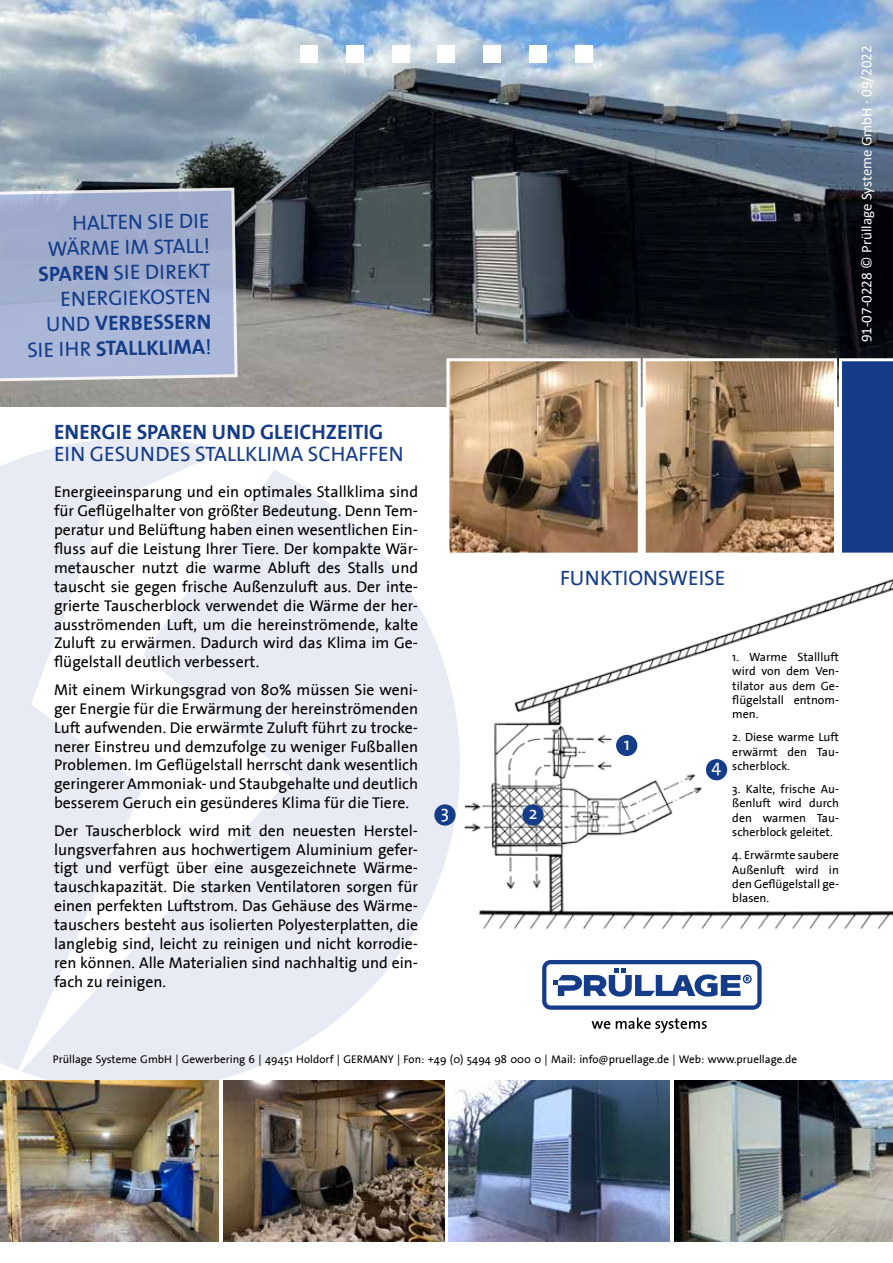
<style>
.page{position:relative;width:893px;height:1263px;background:#fff}
.page>*{position:absolute;margin:0;border:0;box-sizing:border-box;transform-origin:0 0}
.t1{font:21px/25.2px "The Sans SKM";color:#153c88;text-align:right}
.t2{font:700 21px "The Sans SKM";color:#153c88}
.t3{font:18px "The Sans SKM";color:#fff}
.t4{font:15.75px/18.9px "The Sans SKM";color:#000;text-align:justify}
.t5{font:15px "Calibri";color:#fff}
.t6{font:12px/14.4px "The Sans SKM";color:#000;text-align:justify}
.t7{font:11.25px "The Sans SKM";color:#000}
.s1{font-weight:700}
.s2{font-family:"Calibri"}
</style>
<div class="page">
<img style="left:501px;top:578px;width:392px;height:351px">
<svg style="left:0;top:406px;width:501px;height:726px"></svg>
<svg style="left:0;top:438px;width:460px;height:653px;fill:#e8ebf3"></svg>
<svg style="left:18px;top:451px;width:273px;height:620px;fill:#e8ebf3"></svg>
<img style="left:0;top:1080px;width:219px;height:162px">
<img style="left:223px;top:1080px;width:221px;height:162px">
<img style="left:674px;top:1080px;width:219px;height:162px">
<img style="left:449px;top:1080px;width:221px;height:162px">
<img style="left:0;top:0;width:893px;height:406px">
<svg style="left:542px;top:960px;width:220px;height:50px"></svg>
<svg style="left:592px;top:1017px;width:115px;height:16px"></svg>
<svg style="left:839px;top:358px;width:54px;height:195px;background:#2a4d92"></svg>
<div style="left:576px;top:45px;width:17px;height:18px;background:#fff"></div>
<div style="left:530px;top:45px;width:17px;height:18px;background:#fff"></div>
<div style="left:484px;top:45px;width:17px;height:18px;background:#fff"></div>
<div style="left:438px;top:45px;width:17px;height:18px;background:#fff"></div>
<div style="left:392px;top:45px;width:17px;height:18px;background:#fff"></div>
<div style="left:346px;top:45px;width:17px;height:18px;background:#fff"></div>
<div style="left:300px;top:45px;width:17px;height:18px;background:#fff"></div>
<svg style="left:0;top:186px;width:239px;height:198px;background:#a4afcd"></svg>
<div style="left:434px;top:804px;width:22px;height:22px;background:#153c88;border-radius:50%"></div>
<div style="left:616px;top:735px;width:21px;height:21px;background:#153c88;border-radius:50%"></div>
<div style="left:522px;top:804px;width:22px;height:22px;background:#153c88;border-radius:50%"></div>
<div style="left:706px;top:759px;width:21px;height:21px;background:#153c88;border-radius:50%"></div>
<img style="left:647px;top:362px;width:186px;height:190px">
<div style="left:643px;top:358px;width:194px;height:198px;border:3px solid #fff"></div>
<img style="left:450px;top:362px;width:187px;height:190px">
<div style="left:446px;top:358px;width:195px;height:198px;border:3px solid #fff"></div>
<h1 class="t1" style="left:25px;top:212px;width:186px;rotate:-1deg">HALTEN SIE DIE<br>WÄRME IM STALL!<br><span class="s1">SPAREN</span> SIE DIREKT<br>ENERGIEKOSTEN<br>UND <span class="s1">VERBESSERN<br></span>SIE IHR <span class="s1">STALLKLIMA</span>!</h1>
<p class="t5" style="left:856px;top:342px;width:298px;rotate:-90deg">91-07-0228 © Prüllage Systeme GmbH ∙ 09/2022</p>
<h1 class="t2" style="left:54px;top:421px;width:331px">ENERGIE SPAREN UND GLEICHZEITIG</h1>
<h1 class="t1" style="left:54px;top:442px;width:351px">EIN GESUNDES STALLKLIMA SCHAFFEN</h1>
<p class="t4" style="left:54px;top:483px;width:366px">Energieeinsparung und ein optimales Stallklima sind für Geflügelhalter von größter Bedeutung. Denn Tem&shy;peratur und Belüftung haben einen wesentlichen Ein&shy;fluss auf die Leistung Ihrer Tiere. Der kompakte Wär&shy;metauscher nutzt die warme Abluft des Stalls und tauscht sie gegen frische Außenzuluft aus. Der inte&shy;grierte Tauscherblock verwendet die Wärme der her&shy;ausströmenden Luft, um die hereinströmende, kalte Zuluft zu erwärmen. Dadurch wird das Klima im Ge&shy;flügelstall deutlich verbessert.</p>
<p class="t4" style="left:54px;top:681px;width:366px">Mit einem Wirkungsgrad von 80% müssen Sie weni&shy;ger Energie für die Erwärmung der hereinströmenden Luft aufwenden. Die erwärmte Zuluft führt zu trocke&shy;nerer Einstreu und demzufolge zu weniger Fußballen Problemen. Im Geflügelstall herrscht dank wesentlich geringerer Ammoniak- und Staubgehalte und deutlich besserem Geruch ein gesünderes Klima für die Tiere.</p>
<p class="t4" style="left:54px;top:821px;width:366px">Der Tauscherblock wird mit den neuesten Herstel&shy;lungsverfahren aus hochwertigem Aluminium gefer&shy;tigt und verfügt über eine ausgezeichnete Wärme&shy;tauschkapazität. Die starken Ventilatoren sorgen für einen perfekten Luftstrom. Das Gehäuse des Wärme&shy;tauschers besteht aus isolierten Polyesterplatten, die langlebig sind, leicht zu reinigen und nicht korrodie&shy;ren können. Alle Materialien sind nachhaltig und ein&shy;fach zu reinigen.</p>
<p class="t3" style="left:441px;top:802px;width:10px">3</p>
<h1 class="t1" style="left:560px;top:566px;width:167px">FUNKTIONSWEISE</h1>
<p class="t3" style="left:529px;top:804px;width:10px">2</p>
<p class="t3" style="left:624px;top:735px;width:8px">1</p>
<p class="t3" style="left:711px;top:757px;width:11px">4</p>
<p class="t6" style="left:732px;top:650px;width:108px">1. Warme Stallluft wird von dem Ven&shy;tilator aus dem Ge&shy;flügelstall entnom&shy;men.</p>
<p class="t6" style="left:732px;top:730px;width:108px">2. Diese warme Luft erwärmt den Tau&shy;scherblock.</p>
<p class="t6" style="left:732px;top:782px;width:108px">3. Kalte, frische Au&shy;ßenluft wird durch den warmen Tau&shy;scherblock geleitet.</p>
<p class="t6" style="left:732px;top:848px;width:108px">4. Erwärmte saubere Außenluft wird in den Geflügelstall ge&shy;blasen.</p>
<p class="t7" style="left:53px;top:1053px;width:746px">Prüllage Systeme GmbH | Gewerbering 6 | 49451 Holdorf | GERMANY | Fon: +49 (0) 5494 98 000 0 | Mail: info<span class="s2">@</span>pruellage.de | Web: www.pruellage.de</p>
</div>
